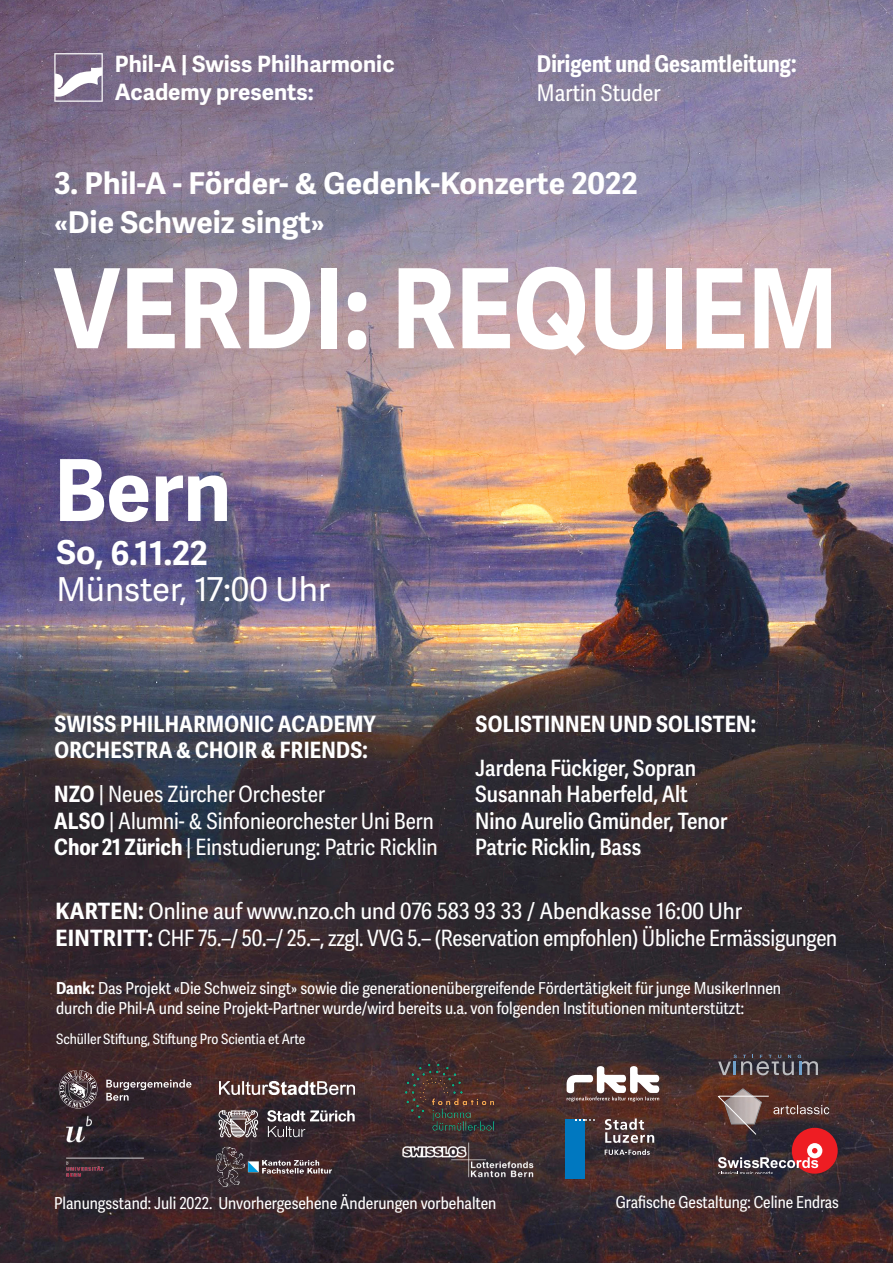
<style>
.page{position:relative;width:893px;height:1263px;background:#fff}
.page>*{position:absolute;margin:0;border:0;box-sizing:border-box;transform-origin:0 0}
.t1{font:700 110.55px "Adelle Sans";color:#fff;scale:.9 1}
.t2{font:700 85.5px "Adelle Sans";color:#fff;scale:.96 1}
.t3{font:33px "Adelle Sans";color:#fff}
.t4{font:700 33px "Adelle Sans";color:#fff}
.t5{font:700 30px "Adelle Sans";color:#fff}
.t6{font:700 23.1px "Adelle Sans Cnd";color:#fff}
.t7{font:23.1px "Adelle Sans Cnd";color:#fff}
.t8{font:22.5px "Adelle Sans Cnd";color:#fff}
.t9{font:600 22.5px "Adelle Sans Cnd";color:#fff}
.t10{font:700 22.5px "Adelle Sans Cnd";letter-spacing:.01em;color:#fff}
.t11{font:22.5px "Adelle Sans Cnd";color:#fff;scale:1.06 1}
.t12{font:700 22.5px "Adelle Sans";color:#fff}
.t13{font:16.5px/19.5px "Adelle Sans Cnd";color:#fff}
.t14{font:14.25px "Adelle Sans Cnd";color:#fff}
.s1{font-weight:700}
</style>
<div class="page">
<img style="left:0;top:0;width:893px;height:1263px">
<svg style="left:54px;top:53px;width:49px;height:49px"></svg>
<svg style="left:718px;top:1088px;width:111px;height:47px;background:#644c4a"></svg>
<svg style="left:59px;top:1070px;width:132px;height:38px;background:#524146"></svg>
<svg style="left:267px;top:1110px;width:88px;height:27px;background:#5f555a"></svg>
<svg style="left:218px;top:1110px;width:40px;height:27px"></svg>
<img style="left:219px;top:1081px;width:136px;height:13px">
<img style="left:215px;top:1140px;width:140px;height:46px">
<div style="left:792px;top:1128px;width:46px;height:45px;background:#ee1d23;border-radius:50%"></div>
<div style="left:807px;top:1143px;width:15px;height:15px;background:#fff;border-radius:50%"></div>
<svg style="left:718px;top:1148px;width:100px;height:25px"></svg>
<img style="left:400px;top:1139px;width:133px;height:40px">
<svg style="left:718px;top:1055px;width:100px;height:20px;background:#535057"></svg>
<svg style="left:567px;top:1066px;width:92px;height:36px"></svg>
<svg style="left:605px;top:1118px;width:49px;height:25px"></svg>
<svg style="left:605px;top:1149px;width:45px;height:6px"></svg>
<div style="left:565px;top:1119px;width:20px;height:60px;background:#0078c0"></div>
<svg style="left:575px;top:1119px;width:20px;height:2px"></svg>
<img style="left:389px;top:1063px;width:121px;height:69px">
<img style="left:62px;top:1109px;width:92px;height:74px">
<p class="t12" style="left:115px;top:50px;width:281px">Phil-A | Swiss Philharmonic</p>
<p class="t12" style="left:115px;top:79px;width:200px">Academy presents:</p>
<p class="t6" style="left:537px;top:50px;width:261px">Dirigent und Gesamtleitung:</p>
<p class="t7" style="left:537px;top:79px;width:125px">Martin Studer</p>
<p class="t5" style="left:54px;top:165px;width:585px">3. Phil-A - Förder- &amp; Gedenk-Konzerte 2022</p>
<p class="t5" style="left:54px;top:204px;width:272px">«Die Schweiz singt»</p>
<p class="t1" style="left:54px;top:242px;width:873px">VERDI: REQUIEM</p>
<p class="t2" style="left:54px;top:439px;width:186px">Bern</p>
<p class="t4" style="left:56px;top:533px;width:153px">So, 6.11.22</p>
<p class="t3" style="left:56px;top:570px;width:275px">Münster, 17:00 Uhr</p>
<p class="t10" style="left:55px;top:710px;width:323px">SWISS PHILHARMONIC ACADEMY</p>
<p class="t10" style="left:55px;top:737px;width:315px">ORCHESTRA &amp; CHOIR &amp; FRIENDS:</p>
<p class="t8" style="left:54px;top:781px;width:272px"><span class="s1">NZO</span> | Neues Zürcher Orchester</p>
<p class="t8" style="left:54px;top:807px;width:381px"><span class="s1">ALSO</span> | Alumni- &amp; Sinfonieorchester Uni Bern</p>
<p class="t8" style="left:54px;top:834px;width:385px"><span class="s1">Chor 21 Zürich</span> | Einstudierung: Patric Ricklin</p>
<p class="t10" style="left:475px;top:710px;width:282px">SOLISTINNEN UND SOLISTEN:</p>
<p class="t9" style="left:475px;top:754px;width:222px">Jardena Fückiger, Sopran</p>
<p class="t9" style="left:475px;top:781px;width:214px">Susannah Haberfeld, Alt</p>
<p class="t9" style="left:475px;top:807px;width:254px">Nino Aurelio Gmünder, Tenor</p>
<p class="t9" style="left:475px;top:834px;width:167px">Patric Ricklin, Bass</p>
<p class="t11" style="left:56px;top:898px;width:649px"><span class="s1">KARTEN:</span> Online auf www.nzo.ch und 076 583 93 33 / Abendkasse 16:00 Uhr</p>
<p class="t8" style="left:56px;top:925px;width:783px"><span class="s1">EINTRITT:</span> CHF 75.–/ 50.–/ 25.–, zzgl. VVG 5.– (Reservation empfohlen) Übliche Ermässigungen</p>
<p class="t13" style="left:56px;top:979px;width:726px"><span class="s1">Dank:</span> Das Projekt «Die Schweiz singt» sowie die generationenübergreifende Fördertätigkeit für junge MusikerInnen durch die Phil-A und seine Projekt-Partner wurde/wird bereits u.a. von folgenden Institutionen mitunterstützt:</p>
<p class="t14" style="left:56px;top:1030px;width:251px">Schüller Stiftung, Stiftung Pro Scientia et Arte</p>
<p class="t13" style="left:54px;top:1193px;width:444px">Planungsstand: Juli 2022. Unvorhergesehene Änderungen vorbehalten</p>
<p class="t13" style="left:616px;top:1193px;width:225px">Grafische Gestaltung: Celine Endras</p>
</div>
